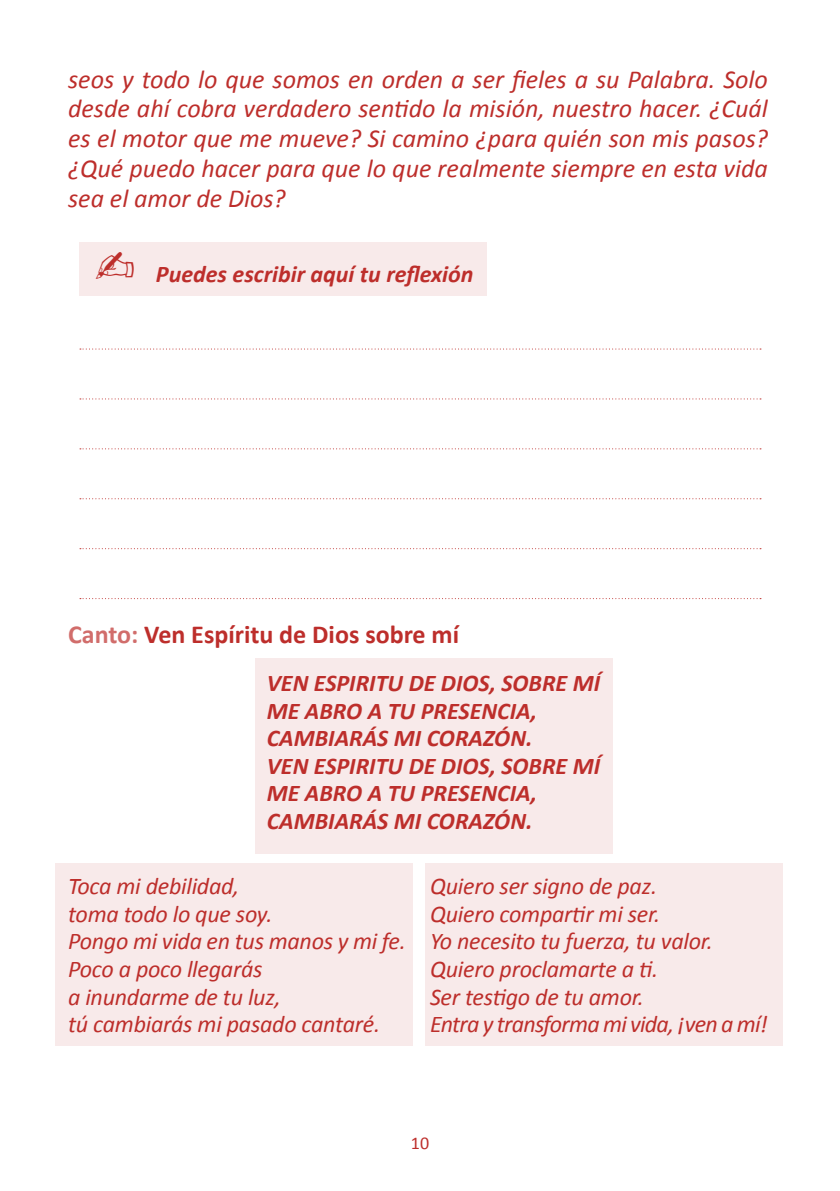
<style>
.page{position:relative;width:840px;height:1191px;background:#fff}
.page>*{position:absolute;margin:0;border:0;box-sizing:border-box;transform-origin:0 0}
.t1{font:italic 26px/29.8px "Calibri";color:#bd2e2b;text-align:justify}
.t2{font:700 26px "Calibri";color:#bd2e2b}
.t3{font:italic 24px/27.6px "Calibri";letter-spacing:-.01em;color:#bd2e2b}
.t4{font:italic 700 24px/27.6px "Calibri";color:#bd2e2b}
.t5{font:18px "Calibri";color:#bd2e2b}
.s1{color:#d16d6b}
</style>
<div class="page">
<div style="left:79px;top:242px;width:407px;height:54px;background:#f8eaea"></div>
<div style="left:255px;top:658px;width:357px;height:195px;background:#f8eaea"></div>
<div style="left:55px;top:863px;width:358px;height:183px;background:#f8eaea"></div>
<div style="left:424px;top:863px;width:358px;height:183px;background:#f8eaea"></div>
<svg style="left:80px;top:348px;width:680px;height:1px"></svg>
<svg style="left:80px;top:398px;width:680px;height:1px"></svg>
<svg style="left:80px;top:448px;width:680px;height:1px"></svg>
<svg style="left:80px;top:498px;width:680px;height:1px"></svg>
<svg style="left:80px;top:548px;width:680px;height:1px"></svg>
<svg style="left:80px;top:598px;width:680px;height:1px"></svg>
<p class="t1" style="left:68px;top:63px;width:700px">seos y todo lo que somos en orden a ser fieles a su Palabra. Solo desde ahí cobra verdadero sentido la misión, nuestro hacer. ¿Cuál es el motor que me mueve? Si camino ¿para quién son mis pasos? ¿Qué puedo hacer para que lo que realmente siempre en esta vida sea el amor de Dios?</p>
<p class="t4" style="left:95px;top:261px;width:380px">✍ Puedes escribir aquí tu reflexión</p>
<p class="t2" style="left:68px;top:618px;width:392px"><span class="s1">Canto:</span> Ven Espíritu de Dios sobre mí</p>
<p class="t4" style="left:266px;top:669px;width:335px">VEN ESPIRITU DE DIOS, SOBRE MÍ<br>ME ABRO A TU PRESENCIA,<br>CAMBIARÁS MI CORAZÓN.<br>VEN ESPIRITU DE DIOS, SOBRE MÍ<br>ME ABRO A TU PRESENCIA,<br>CAMBIARÁS MI CORAZÓN.</p>
<p class="t3" style="left:68px;top:871px;width:339px">Toca mi debilidad,<br>toma todo lo que soy.<br>Pongo mi vida en tus manos y mi fe.<br>Poco a poco llegarás<br>a inundarme de tu luz,<br>tú cambiarás mi pasado cantaré.</p>
<p class="t3" style="left:430px;top:871px;width:339px">Quiero ser signo de paz.<br>Quiero compartir mi ser.<br>Yo necesito tu fuerza, tu valor.<br>Quiero proclamarte a ti.<br>Ser testigo de tu amor.<br>Entra y transforma mi vida, ¡ven a mí!</p>
<p class="t5" style="left:410px;top:1131px;width:20px">10</p>
</div>
